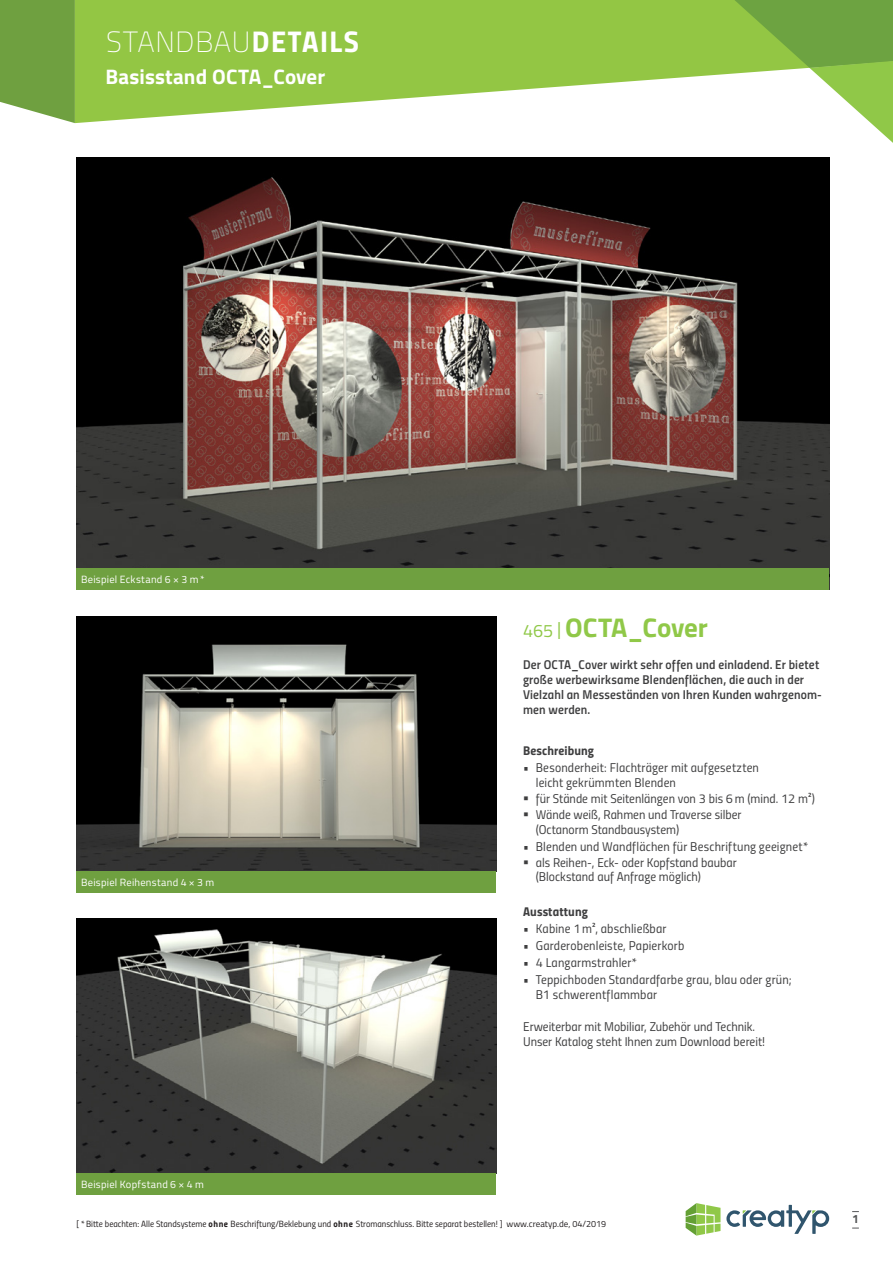
<style>
.page{position:relative;width:893px;height:1263px;background:#fff}
.page>*{position:absolute;margin:0;border:0;box-sizing:border-box;transform-origin:0 0}
.t1{font:100 29.25px "Titillium";letter-spacing:.025em;color:#fff}
.t2{font:700 27px "Titillium";letter-spacing:-.005em;color:#90c848}
.t3{font:700 21px "Titillium";letter-spacing:.005em;color:#fff}
.t4{font:12.75px/15px "Titillium Regular Upright";letter-spacing:.005em;color:#3e3e3f}
.t5{font:12.75px/15px "Titillium Semibold Upright";letter-spacing:.01em;color:#3e3e3f}
.t6{font:12.75px "Titillium Bold Upright";letter-spacing:.01em;color:#3e3e3f}
.t7{font:12px "Titillium Bold Upright";color:#57585a}
.t8{font:10.5px "Titillium";letter-spacing:.025em;color:#fff}
.t9{font:9px "Titillium Regular Upright";color:#231f20}
.s1{font-family:"Titillium Bold Upright";font-weight:400;font-size:30px}
.s2{font-weight:400;font-size:18px}
.s3{font-family:"Titillium Bold Upright"}
.s4{font-family:"Titillium"}
</style>
<div class="page">
<svg style="left:686px;top:1203px;width:34px;height:32px"></svg>
<svg style="left:726px;top:1205px;width:103px;height:29px"></svg>
<svg style="left:0;top:0;width:75px;height:123px;background:#7ba850"></svg>
<svg style="left:75px;top:0;width:645px;height:123px;fill:#93c644"></svg>
<svg style="left:720px;top:0;width:173px;height:143px"></svg>
<img style="left:77px;top:918px;width:419px;height:256px">
<img style="left:77px;top:617px;width:419px;height:255px">
<img style="left:77px;top:157px;width:752px;height:412px">
<div style="left:77px;top:569px;width:752px;height:21px;background:#6fa040"></div>
<div style="left:77px;top:872px;width:419px;height:21px;background:#6fa040"></div>
<div style="left:77px;top:1174px;width:419px;height:21px;background:#6fa040"></div>
<h1 class="t1" style="left:106px;top:21px;width:254px">STANDBAU<span class="s1">DETAILS</span></h1>
<h3 class="t3" style="left:105px;top:60px;width:221px">Basisstand OCTA_Cover</h3>
<p class="t8" style="left:81px;top:571px;width:125px">Beispiel Eckstand 6 × 3 m*</p>
<p class="t8" style="left:81px;top:874px;width:135px">Beispiel Reihenstand 4 × 3 m</p>
<h2 class="t2" style="left:523px;top:607px;width:186px"><span class="s2">465 |</span> OCTA_Cover</h2>
<p class="t5" style="left:523px;top:656px;width:300px">Der OCTA_Cover wirkt sehr offen und einladend. Er bietet große werbewirksame Blendenflächen, die auch in der Vielzahl an Messeständen von Ihren Kunden wahrgenom&shy;men werden.</p>
<p class="t6" style="left:523px;top:740px;width:72px">Beschreibung</p>
<p class="t4" style="left:536px;top:759px;width:225px;text-indent:-13px">• Besonderheit: Flachträger mit aufgesetzten leicht gekrümmten Blenden</p>
<p class="t4" style="left:523px;top:790px;width:293px">▪ für Stände mit Seitenlängen von 3 bis 6m (mind. 12 m²)</p>
<p class="t4" style="left:536px;top:807px;width:207px;line-height:14.2px;text-indent:-13px">▪ Wände weiß, Rahmen und Traverse silber (Octanorm Standbausystem)</p>
<p class="t4" style="left:523px;top:838px;width:287px">• Blenden und Wandflächen für Beschriftung geeignet*</p>
<p class="t4" style="left:536px;top:855px;width:202px;line-height:14.2px;text-indent:-13px">▪ als Reihen-, Eck- oder Kopfstand baubar (Blockstand auf Anfrage möglich)</p>
<p class="t6" style="left:523px;top:901px;width:66px">Ausstattung</p>
<p class="t4" style="left:523px;top:920px;width:145px">• Kabine 1m², abschließbar</p>
<p class="t4" style="left:523px;top:937px;width:163px">• Garderobenleiste, Papierkorb</p>
<p class="t4" style="left:523px;top:954px;width:115px">• 4 Langarmstrahler*</p>
<p class="t4" style="left:536px;top:971px;width:258px;text-indent:-13px">• Teppichboden Standardfarbe grau, blau oder grün;<br>B1 schwerentflammbar</p>
<p class="t4" style="left:523px;top:1018px;width:244px">Erweiterbar mit Mobiliar, Zubehör und Technik.<br>Unser Katalog steht Ihnen zum Download bereit!</p>
<p class="t8" style="left:81px;top:1176px;width:124px">Beispiel Kopfstand 6 × 4 m</p>
<p class="t9" style="left:77px;top:1217px;width:531px">[ *Bitte beachten: Alle Standsysteme <span class="s3">ohne</span> Beschriftung/Beklebung und <span class="s3">ohne</span> Stromanschluss. Bitte separat bestellen! ] <span class="s4">www.creatyp.de, 04/2019</span></p>
<p class="t7" style="left:852px;top:1210px;width:8px">1</p>
</div>
